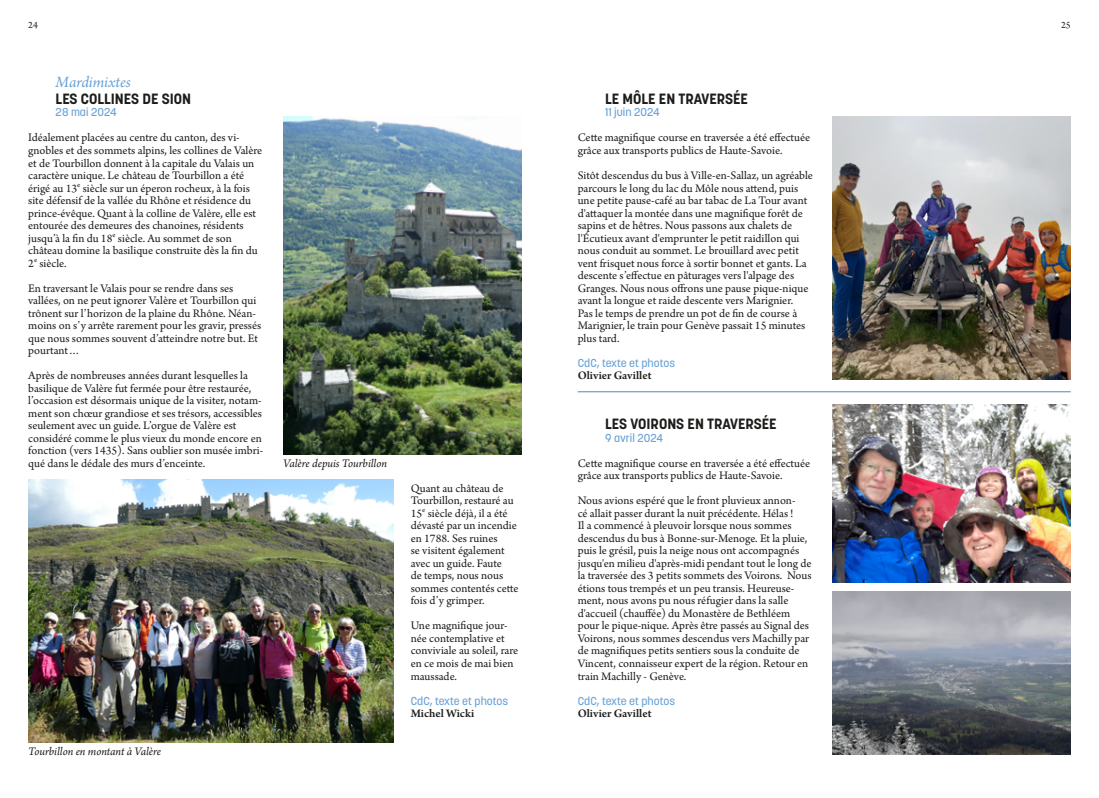
<style>
.page{position:relative;width:1099px;height:798px;background:#fff}
.page>*{position:absolute;margin:0;border:0;box-sizing:border-box;transform-origin:0 0}
.t1{font:italic 16.5px "Arno Pro";letter-spacing:-.005em;color:#6aa2d5}
.t2{font:700 14.75px "Korolev";color:#1d1d1b}
.t3{font:12.12px/12.5px "Arno Pro";color:#1d1d1b}
.t4{font:italic 12.12px "Arno Pro";letter-spacing:-.005em;color:#1d1d1b}
.t5{font:600 12.12px "Arno Pro";color:#1d1d1b}
.t6{font:500 11.38px "Korolev";color:#6aa2d5}
.t7{font:10.25px "Arno Pro";color:#1d1d1b}
</style>
<div class="page">
<img style="left:28px;top:479px;width:366px;height:262px">
<img style="left:283px;top:116px;width:238px;height:338px">
<hr style="left:577px;top:391px;width:493px;height:1px;background:#6aa2d5">
<img style="left:832px;top:116px;width:238px;height:263px">
<img style="left:832px;top:404px;width:238px;height:178px">
<img style="left:832px;top:591px;width:238px;height:163px">
<p class="t7" style="left:28px;top:19px;width:11px">24</p>
<p class="t7" style="left:1061px;top:19px;width:11px">25</p>
<h1 class="t1" style="left:56px;top:72px;width:77px">Mardimixtes</h1>
<p class="t2" style="left:56px;top:89px;width:137px">LES COLLINES DE SION</p>
<p class="t6" style="left:56px;top:105px;width:63px">28 mai 2024</p>
<p class="t3" style="left:28px;top:132px;width:235px">Idéalement placées au centre du canton, des vi&shy;gnobles et des sommets alpins, les collines de Valère et de Tourbillon donnent à la capitale du Valais un caractère unique. Le château de Tourbillon a été érigé au 13<sup>e</sup> siècle sur un éperon rocheux, à la fois site défensif de la vallée du Rhône et résidence du prince-évêque. Quant à la colline de Valère, elle est entourée des demeures des chanoines, résidents jusqu’à la fin du 18<sup>e</sup> siècle. Au sommet de son château domine la basilique construite dès la fin du 2<sup>e</sup> siècle.</p>
<p class="t3" style="left:28px;top:282px;width:234px">En traversant le Valais pour se rendre dans ses vallées, on ne peut ignorer Valère et Tourbillon qui trônent sur l’horizon de la plaine du Rhône. Néan&shy;moins on s’y arrête rarement pour les gravir, pressés que nous sommes souvent d’atteindre notre but. Et pourtant…</p>
<p class="t3" style="left:28px;top:370px;width:236px">Après de nombreuses années durant lesquelles la basilique de Valère fut fermée pour être restaurée, l’occasion est désormais unique de la visiter, notam&shy;ment son chœur grandiose et ses trésors, accessibles seulement avec un guide. L’orgue de Valère est considéré comme le plus vieux du monde encore en fonction (vers 1435). Sans oublier son musée imbri&shy;qué dans le dédale des murs d’enceinte.</p>
<p class="t4" style="left:283px;top:456px;width:105px">Valère depuis Tourbillon</p>
<p class="t4" style="left:28px;top:743px;width:134px">Tourbillon en montant à Valère</p>
<p class="t3" style="left:411px;top:482px;width:109px">Quant au château de<br>Tourbillon, restauré au<br>15<sup>e</sup> siècle déjà, il a été dévasté par un incendie en 1788. Ses ruines<br>se visitent également avec un guide. Faute<br>de temps, nous nous sommes contentés cette fois d’y grimper.</p>
<p class="t3" style="left:411px;top:620px;width:109px">Une magnifique jour&shy;née contemplative et conviviale au soleil, rare en ce mois de mai bien maussade.</p>
<p class="t6" style="left:411px;top:693px;width:99px">CdC, texte et photos</p>
<p class="t5" style="left:411px;top:706px;width:65px">Michel Wicki</p>
<p class="t2" style="left:605px;top:89px;width:144px">LE MÔLE EN TRAVERSÉE</p>
<p class="t6" style="left:605px;top:105px;width:56px">11 juin 2024</p>
<p class="t3" style="left:577px;top:132px;width:234px">Cette magnifique course en traversée a été effectuée grâce aux transports publics de Haute-Savoie.</p>
<p class="t3" style="left:577px;top:170px;width:237px">Sitôt descendus du bus à Ville-en-Sallaz, un agréable parcours le long du lac du Môle nous attend, puis une petite pause-café au bar tabac de La Tour avant d'attaquer la montée dans une magnifique forêt de sapins et de hêtres. Nous passons aux chalets de l'Écutieux avant d'emprunter le petit raidillon qui nous conduit au sommet. Le brouillard avec petit vent frisquet nous force à sortir bonnet et gants. La descente s’effectue en pâturages vers l'alpage des Granges. Nous nous offrons une pause pique-nique avant la longue et raide descente vers Marignier.<br>Pas le temps de prendre un pot de fin de course à Marignier, le train pour Genève passait 15 minutes plus tard.</p>
<p class="t6" style="left:577px;top:355px;width:99px">CdC, texte et photos</p>
<p class="t5" style="left:577px;top:368px;width:75px">Olivier Gavillet</p>
<p class="t2" style="left:605px;top:414px;width:173px">LES VOIRONS EN TRAVERSÉE</p>
<p class="t6" style="left:605px;top:431px;width:60px">9 avril 2024</p>
<p class="t3" style="left:577px;top:457px;width:234px">Cette magnifique course en traversée a été effectuée grâce aux transports publics de Haute-Savoie.</p>
<p class="t3" style="left:577px;top:495px;width:235px">Nous avions espéré que le front pluvieux annon-<br>cé allait passer durant la nuit précédente. Hélas!<br>Il a commencé à pleuvoir lorsque nous sommes descendus du bus à Bonne-sur-Menoge. Et la pluie, puis le grésil, puis la neige nous ont accompagnés jusqu'en milieu d'après-midi pendant tout le long de la traversée des 3 petits sommets des Voirons. Nous étions tous trempés et un peu transis. Heureuse&shy;ment, nous avons pu nous réfugier dans la salle d'accueil (chauffée) du Monastère de Bethléem pour le pique-nique. Après être passés au Signal des Voirons, nous sommes descendus vers Machilly par de magnifiques petits sentiers sous la conduite de Vincent, connaisseur expert de la région. Retour en train Machilly - Genève.</p>
<p class="t6" style="left:577px;top:693px;width:99px">CdC, texte et photos</p>
<p class="t5" style="left:577px;top:706px;width:75px">Olivier Gavillet</p>
</div>
